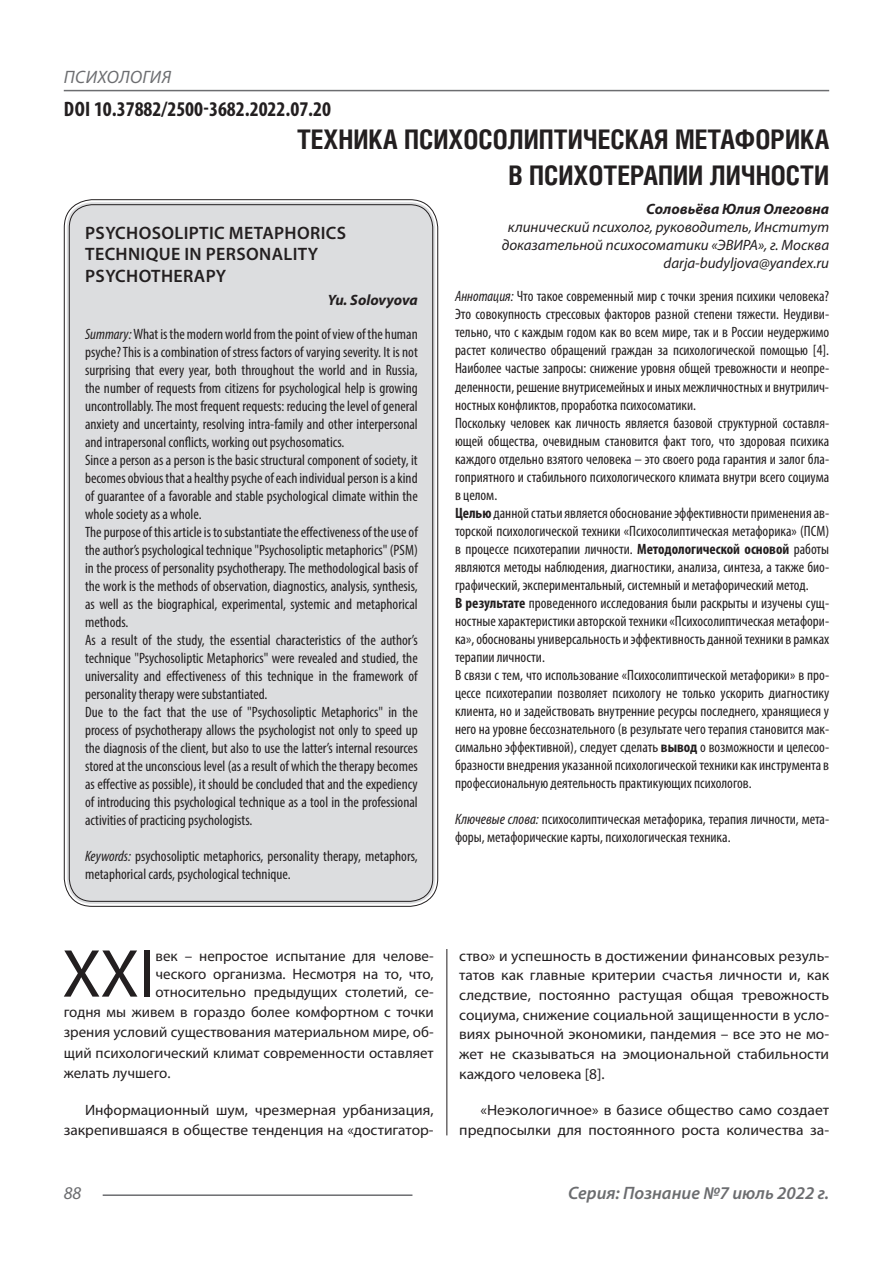
<style>
.page{position:relative;width:893px;height:1263px;background:#fff}
.page>*{position:absolute;margin:0;border:0;box-sizing:border-box;transform-origin:0 0}
.Статья_текст_первый{font:68.4px "Myriad Pro";color:#231f20}
.Статья_название{font:700 27px "Helios Cond C";color:#231f20}
.ДОИ{font:700 condensed 21px "Myriad Pro";color:#231f20}
.Статья_название_англ{font:600 18px/21.6px "Myriad Pro";letter-spacing:.02em;color:#231f20}
.t1{font:italic 600 18px "Myriad Pro";color:#6c6d70}
.t2{font:italic 18px "Myriad Pro";letter-spacing:.02em;color:#6c6d70}
.Статья_аннотация_тек{font:condensed 15px/18px "Myriad Pro";color:#231f20;text-align:justify}
.Статья_аннотация_анг{font:condensed 15px/18px "Myriad Pro";color:#231f20;text-align:justify}
.Статья_текст{font:15px/19.6px "Myriad Pro";color:#231f20;text-align:right}
.Статья_текст_первый-2{font:15px/20.2px "Myriad Pro";color:#231f20;text-align:justify}
.Статья_автор_инфо{font:italic 15px/18px "Myriad Pro";color:#231f20;text-align:center}
.Статья_текст-2{font:15px/19.6px "Myriad Pro";color:#231f20;text-align:right;scale:1.04 1}
.Статья_автор_фио_рус{font:italic 700 15px "Myriad Pro";color:#231f20}
.Статья_автор_англ{font:italic 700 15px "Myriad Pro";letter-spacing:-.01em;color:#231f20}
.s1{font-style:italic}
.s2{font-weight:700}
</style>
<div class="page">
<hr style="left:446px;top:128px;width:1px;height:1007px;background:#231f20">
<hr style="left:103px;top:1194px;width:309px;height:2px;background:#6c6d70">
<hr style="left:64px;top:90px;width:765px;height:1px;background:#6c6d70">
<div style="left:67px;top:202px;width:368px;height:702px;background:#dcdddf;border-radius:26px"></div>
<p class="t2" style="left:64px;top:66px;width:109px">ПСИХОЛОГИЯ</p>
<p class="ДОИ" style="left:64px;top:96px;width:269px">DOI 10.37882/2500-3682.2022.07.20</p>
<p class="Статья_название" style="left:297px;top:124px;width:534px">ТЕХНИКА ПСИХОСОЛИПТИЧЕСКАЯ МЕТАФОРИКА</p>
<p class="Статья_название" style="left:508px;top:160px;width:322px">В ПСИХОТЕРАПИИ ЛИЧНОСТИ</p>
<p class="Статья_автор_фио_рус" style="left:646px;top:199px;width:185px">Соловьёва Юлия Олеговна</p>
<p class="Статья_автор_инфо" style="left:502px;top:217px;width:329px">клинический психолог, руководитель, Институт доказательной психосоматики «ЭВИРА», г. Москва</p>
<p class="Статья_автор_инфо" style="left:663px;top:253px;width:167px">darja-budyljova@yandex.ru</p>
<p class="Статья_аннотация_тек" style="left:455px;top:287px;width:376px"><span class="s1">Аннотация:</span> Что такое современный мир с точки зрения психики человека?<br>Это совокупность стрессовых факторов разной степени тяжести. Неудиви&shy;тельно, что с каждым годом как во всем мире, так и в России неудержимо растет количество обращений граждан за психологической помощью [4].<br>Наиболее частые запросы: снижение уровня общей тревожности и неопре&shy;деленности, решение внутрисемейных и иных межличностных и внутрилич&shy;ностных конфликтов, проработка психосоматики.</p>
<p class="Статья_аннотация_тек" style="left:455px;top:413px;width:376px">Поскольку человек как личность является базовой структурной составля&shy;ющей общества, очевидным становится факт того, что здоровая психика каждого отдельно взятого человека – это своего рода гарантия и залог бла&shy;гоприятного и стабильного психологического климата внутри всего социума в целом.</p>
<p class="Статья_аннотация_тек" style="left:455px;top:503px;width:376px"><span class="s2">Целью</span> данной статьи является обоснование эффективности применения ав&shy;торской психологической техники «Психосолиптическая метафорика» (ПСМ) в процессе психотерапии личности. <span class="s2">Методологической основой</span> работы являются методы наблюдения, диагностики, анализа, синтеза, а также био&shy;графический, экспериментальный, системный и метафорический метод.</p>
<p class="Статья_аннотация_тек" style="left:455px;top:593px;width:376px"><span class="s2">В результате</span> проведенного исследования были раскрыты и изучены сущ&shy;ностные характеристики авторской техники «Психосолиптическая метафори&shy;ка», обоснованы универсальность и эффективность данной техники в рамках терапии личности.</p>
<p class="Статья_аннотация_тек" style="left:455px;top:665px;width:376px">В связи с тем, что использование «Психосолиптической метафорики» в про&shy;цессе психотерапии позволяет психологу не только ускорить диагностику клиента, но и задействовать внутренние ресурсы последнего, хранящиеся у него на уровне бессознательного (в результате чего терапия становится мак&shy;симально эффективной), следует сделать <span class="s2">вывод</span> о возможности и целесоо&shy;бразности внедрения указанной психологической техники как инструмента в профессиональную деятельность практикующих психологов.</p>
<p class="Статья_аннотация_тек" style="left:455px;top:809px;width:376px"><span class="s1">Ключевые слова:</span> психосолиптическая метафорика, терапия личности, мета&shy;форы, метафорические карты, психологическая техника.</p>
<p class="Статья_название_англ" style="left:85px;top:221px;width:262px">PSYCHOSOLIPTIC METAPHORICS<br>TECHNIQUE IN PERSONALITY<br>PSYCHOTHERAPY</p>
<p class="Статья_автор_англ" style="left:328px;top:290px;width:91px">Yu. Solovyova</p>
<p class="Статья_аннотация_анг" style="left:85px;top:325px;width:334px"><span class="s1">Summary:</span> What is the modern world from the point of view of the human psyche? This is a combination of stress factors of varying severity. It is not surprising that every year, both throughout the world and in Russia, the number of requests from citizens for psychological help is growing uncontrollably. The most frequent requests: reducing the level of general anxiety and uncertainty, resolving intra-family and other interpersonal and intrapersonal conflicts, working out psychosomatics.</p>
<p class="Статья_аннотация_анг" style="left:85px;top:451px;width:334px">Since a person as a person is the basic structural component of society, it becomes obvious that a healthy psyche of each individual person is a kind of guarantee of a favorable and stable psychological climate within the whole society as a whole.</p>
<p class="Статья_аннотация_анг" style="left:85px;top:523px;width:334px">The purpose of this article is to substantiate the effectiveness of the use of the author’s psychological technique "Psychosoliptic metaphorics" (PSM) in the process of personality psychotherapy. The methodological basis of the work is the methods of observation, diagnostics, analysis, synthesis, as well as the biographical, experimental, systemic and metaphorical methods.</p>
<p class="Статья_аннотация_анг" style="left:85px;top:631px;width:334px">As a result of the study, the essential characteristics of the author’s technique "Psychosoliptic Metaphorics" were revealed and studied, the universality and effectiveness of this technique in the framework of personality therapy were substantiated.</p>
<p class="Статья_аннотация_анг" style="left:85px;top:703px;width:334px">Due to the fact that the use of "Psychosoliptic Metaphorics" in the process of psychotherapy allows the psychologist not only to speed up the diagnosis of the client, but also to use the latter’s internal resources stored at the unconscious level (as a result of which the therapy becomes as effective as possible), it should be concluded that and the expediency of introducing this psychological technique as a tool in the professional activities of practicing psychologists.</p>
<p class="Статья_аннотация_анг" style="left:85px;top:847px;width:334px"><span class="s1">Keywords:</span> psychosoliptic metaphorics, personality therapy, metaphors, metaphorical cards, psychological technique.</p>
<p class="Статья_текст_первый" style="left:62px;top:931px;width:95px">XXI</p>
<p class="Статья_текст_первый-2" style="left:156px;top:946px;width:280px;line-height:18px">век – непростое испытание для челове&shy;ческого организма. Несмотря на то, что, относительно предыдущих столетий, се-</p>
<p class="Статья_текст_первый-2" style="left:64px;top:1001px;width:371px">годня мы живем в гораздо более комфортном с точки зрения условий существования материальном мире, об&shy;щий психологический климат современности оставляет желать лучшего.</p>
<p class="Статья_текст" style="left:64px;top:1100px;width:371px;line-height:20.2px">Информационный шум, чрезмерная урбанизация, закрепившаяся в обществе тенденция на «достигатор-</p>
<p class="Статья_текст" style="left:459px;top:945px;width:371px;text-align:justify">ство» и успешность в достижении финансовых резуль&shy;татов как главные критерии счастья личности и, как следствие, постоянно растущая общая тревожность социума, снижение социальной защищенности в усло&shy;виях рыночной экономики, пандемия – все это не мо&shy;жет не сказываться на эмоциональной стабильности каждого человека [8].</p>
<p class="Статья_текст-2" style="left:459px;top:1100px;width:357px">«Неэкологичное» в базисе общество само создает предпосылки для постоянного роста количества за-</p>
<p class="t2" style="left:64px;top:1182px;width:19px">88</p>
<p class="t1" style="left:568px;top:1182px;width:263px">Серия: Познание №7 июль 2022 г.</p>
</div>
